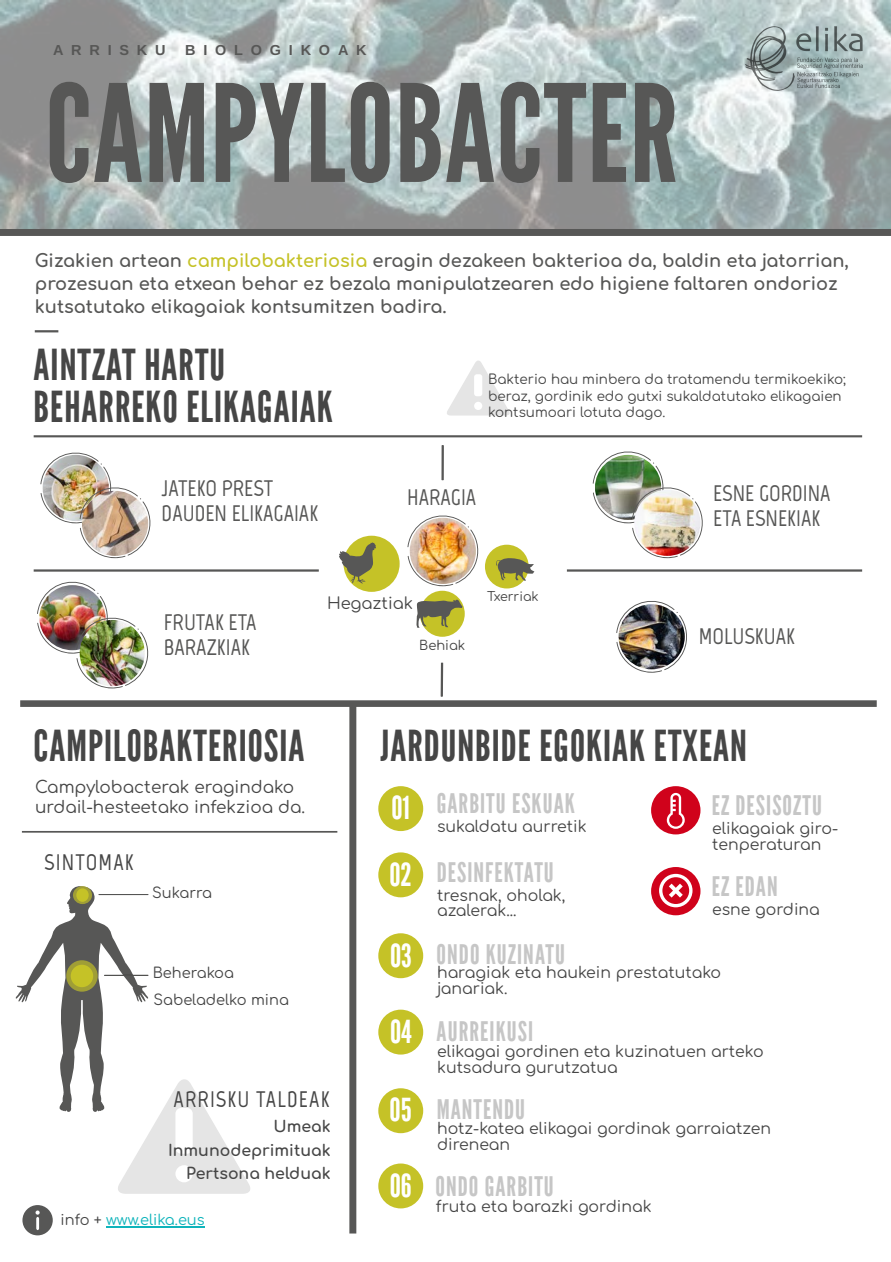
<style>
.page{position:relative;width:891px;height:1262px;background:#fff}
.page>*{position:absolute;margin:0;border:0;box-sizing:border-box;transform-origin:0 0}
.t1{font:134.7px "League Gothic";letter-spacing:.01em;color:#575756}
.t2{font:42.6px/42.6px "League Gothic";letter-spacing:.025em;color:#464646}
.t3{font:31.65px "League Gothic";color:#fff}
.t4{font:27px "League Gothic";letter-spacing:.04em;color:#c6c6c6}
.t5{font:700 22.5px/24.8px "Marvel";color:#575756}
.t6{font:700 22.5px "Marvel";letter-spacing:.05em;color:#464646}
.t7{font:700 17.85px/23px "Comfortaa";color:#575756}
.t8{font:16.8px/20.2px "Comfortaa";color:#464646}
.t9{font:16.35px "Comfortaa";color:#464646}
.t10{font:15.75px/15.8px "Comfortaa";color:#464646}
.t11{font:700 15.75px "Comfortaa";color:#464646}
.t12{font:14.55px "Comfortaa";color:#464646}
.t13{font:14.55px "Comfortaa";color:#0fb4bb}
.t14{font:700 14.4px "Arimo";letter-spacing:.54em;color:#575756}
.t15{font:13.5px/16.4px "Comfortaa";color:#464646}
.t16{font:13.05px "Comfortaa";color:#464646}
.t17{font:12.6px "Comfortaa";color:#464646}
.s1{color:#c5c227}
.s2{color:#464646}
</style>
<div class="page">
<div style="left:349px;top:703px;width:7px;height:530px;background:#575756"></div>
<hr style="left:22px;top:831px;width:315px;height:1px;background:#575756">
<img style="left:0;top:0;width:890px;height:229px">
<div style="left:0;top:229px;width:890px;height:7px;background:#575756"></div>
<div style="left:20px;top:700px;width:857px;height:7px;background:#575756"></div>
<hr style="left:34px;top:435px;width:828px;height:2px;background:#575756">
<hr style="left:34px;top:569px;width:285px;height:2px;background:#575756">
<hr style="left:567px;top:569px;width:295px;height:2px;background:#575756">
<hr style="left:441px;top:663px;width:2px;height:33px;background:#575756">
<hr style="left:441px;top:445px;width:3px;height:35px;background:#575756">
<hr style="left:35px;top:330px;width:23px;height:2px;background:#575756">
<div style="left:420px;top:590px;width:45px;height:47px;background:#c5c227;border-radius:50%"></div>
<svg style="left:416px;top:599px;width:47px;height:29px"></svg>
<div style="left:485px;top:544px;width:44px;height:44px;background:#c5c227;border-radius:50%"></div>
<svg style="left:496px;top:558px;width:39px;height:22px"></svg>
<div style="left:344px;top:535px;width:56px;height:57px;background:#c5c227;border-radius:50%"></div>
<svg style="left:339px;top:542px;width:37px;height:42px"></svg>
<svg style="left:407px;top:515px;width:72px;height:71px"></svg>
<img style="left:410px;top:518px;width:66px;height:66px;border-radius:50%">
<svg style="left:593px;top:451px;width:110px;height:107px"></svg>
<img style="left:634px;top:489px;width:66px;height:67px;border-radius:50%">
<svg style="left:616px;top:601px;width:71px;height:71px"></svg>
<img style="left:619px;top:604px;width:66px;height:65px;border-radius:50%">
<svg style="left:16px;top:886px;width:234px;height:307px"></svg>
<svg style="left:66px;top:960px;width:32px;height:31px"></svg>
<div style="left:71px;top:964px;width:22px;height:23px;background:#c5c227;border-radius:50%"></div>
<svg style="left:73px;top:886px;width:19px;height:18px"></svg>
<div style="left:76px;top:888px;width:13px;height:13px;background:#c5c227;border-radius:50%"></div>
<hr style="left:99px;top:894px;width:49px;height:1px;background:#575756">
<hr style="left:104px;top:974px;width:44px;height:1px;background:#575756">
<div style="left:378px;top:786px;width:45px;height:45px;background:#c5c227;border-radius:50%"></div>
<div style="left:378px;top:852px;width:45px;height:45px;background:#c5c227;border-radius:50%"></div>
<div style="left:378px;top:933px;width:45px;height:45px;background:#c5c227;border-radius:50%"></div>
<div style="left:378px;top:1009px;width:45px;height:45px;background:#c5c227;border-radius:50%"></div>
<div style="left:378px;top:1088px;width:45px;height:45px;background:#c5c227;border-radius:50%"></div>
<div style="left:651px;top:786px;width:49px;height:48px;background:#d0021b;border-radius:50%"></div>
<svg style="left:667px;top:793px;width:18px;height:35px"></svg>
<hr style="left:106px;top:1226px;width:99px;height:1px;background:#0fb4bb">
<svg style="left:22px;top:1205px;width:31px;height:30px"></svg>
<svg style="left:447px;top:360px;width:63px;height:55px"></svg>
<img style="left:40px;top:452px;width:111px;height:106px">
<img style="left:82px;top:491px;width:66px;height:65px;border-radius:50%">
<img style="left:37px;top:581px;width:112px;height:107px">
<img style="left:80px;top:620px;width:65px;height:66px;border-radius:50%">
<div style="left:378px;top:1163px;width:45px;height:45px;background:#c5c227;border-radius:50%"></div>
<img style="left:745px;top:27px;width:117px;height:64px">
<div style="left:651px;top:867px;width:49px;height:48px;background:#d0021b;border-radius:50%"></div>
<svg style="left:659px;top:873px;width:34px;height:34px"></svg>
<p class="t14" style="left:53px;top:42px;width:114px">ARRISKU</p>
<p class="t14" style="left:185px;top:42px;width:183px">BIOLOGIKOAK</p>
<p class="t1" style="left:45px;top:57px;width:634px">CAMPYLOBACTER</p>
<p class="t7" style="left:35px;top:250px;width:816px">Gizakien artean <span class="s1">campilobakteriosia</span> eragin dezakeen bakterioa da, baldin eta jatorrian, prozesuan eta etxean behar ez bezala manipulatzearen edo higiene faltaren ondorioz kutsatutako elikagaiak kontsumitzen badira.</p>
<p class="t2" style="left:34px;top:344px;width:301px">AINTZAT HARTU<br>BEHARREKO ELIKAGAIAK</p>
<p class="t15" style="left:488px;top:371px;width:359px">Bakterio hau minbera da tratamendu termikoekiko; beraz, gordinik edo gutxi sukaldatutako elikagaien kontsumoari lotuta dago.</p>
<p class="t5" style="left:162px;top:476px;width:158px">JATEKO PREST<br>DAUDEN ELIKAGAIAK</p>
<p class="t5" style="left:407px;top:485px;width:71px">HARAGIA</p>
<p class="t5" style="left:713px;top:481px;width:119px">ESNE GORDINA</p>
<p class="t5" style="left:713px;top:505px;width:109px">ETA ESNEKIAK</p>
<p class="t5" style="left:164px;top:610px;width:94px">FRUTAK ETA<br>BARAZKIAK</p>
<p class="t9" style="left:327px;top:594px;width:87px">Hegaztiak</p>
<p class="t16" style="left:419px;top:638px;width:48px">Behiak</p>
<p class="t17" style="left:487px;top:589px;width:53px">Txerriak</p>
<p class="t5" style="left:699px;top:623px;width:98px">MOLUSKUAK</p>
<p class="t2" style="left:34px;top:726px;width:272px">CAMPILOBAKTERIOSIA</p>
<p class="t8" style="left:35px;top:777px;width:272px">Campylobacterak eragindako urdail-hesteetako infekzioa da.</p>
<p class="t6" style="left:44px;top:849px;width:91px">SINTOMAK</p>
<p class="t12" style="left:152px;top:885px;width:61px">Sukarra</p>
<p class="t12" style="left:153px;top:965px;width:83px">Beherakoa</p>
<p class="t12" style="left:153px;top:992px;width:137px">Sabeladelko mina</p>
<p class="t2" style="left:381px;top:726px;width:368px">JARDUNBIDE EGOKIAK ETXEAN</p>
<p class="t3" style="left:391px;top:789px;width:20px">01</p>
<p class="t3" style="left:389px;top:856px;width:24px">02</p>
<p class="t4" style="left:437px;top:788px;width:140px">GARBITU ESKUAK</p>
<p class="t10" style="left:437px;top:819px;width:151px">sukaldatu aurretik</p>
<p class="t4" style="left:437px;top:856px;width:119px">DESINFEKTATU</p>
<p class="t10" style="left:437px;top:887px;width:130px">tresnak, oholak, azalerak...</p>
<p class="t4" style="left:712px;top:790px;width:112px">EZ DESISOZTU</p>
<p class="t10" style="left:712px;top:821px;width:128px">elikagaiak giro&shy;tenperaturan</p>
<p class="t4" style="left:712px;top:871px;width:67px">EZ EDAN</p>
<p class="t10" style="left:712px;top:902px;width:109px">esne gordina</p>
<p class="t3" style="left:390px;top:937px;width:23px">03</p>
<p class="t4" style="left:437px;top:938px;width:130px">ONDO KUZINATU</p>
<p class="t10" style="left:437px;top:965px;width:286px">haragiak eta haukein prestatutako janariak.</p>
<p class="t3" style="left:390px;top:1013px;width:23px">04</p>
<p class="t4" style="left:437px;top:1016px;width:98px">AURREIKUSI</p>
<p class="t10" style="left:437px;top:1043px;width:328px">elikagai gordinen eta kuzinatuen arteko kutsadura gurutzatua</p>
<p class="t6" style="left:174px;top:1085px;width:157px">ARRISKU TALDEAK</p>
<p class="t11" style="left:274px;top:1118px;width:59px">Umeak</p>
<p class="t11" style="left:168px;top:1141px;width:164px">Inmunodeprimituak</p>
<p class="t11" style="left:186px;top:1165px;width:146px">Pertsona helduak</p>
<p class="t13" style="left:61px;top:1212px;width:146px"><span class="s2">info +</span> www.elika.eus</p>
<p class="t3" style="left:390px;top:1091px;width:24px">05</p>
<p class="t4" style="left:437px;top:1093px;width:90px">MANTENDU</p>
<p class="t10" style="left:437px;top:1121px;width:336px">hotz-katea elikagai gordinak garraiatzen direnean</p>
<p class="t3" style="left:390px;top:1167px;width:23px">06</p>
<p class="t4" style="left:436px;top:1170px;width:120px">ONDO GARBITU</p>
<p class="t10" style="left:436px;top:1198px;width:217px">fruta eta barazki gordinak</p>
</div>
